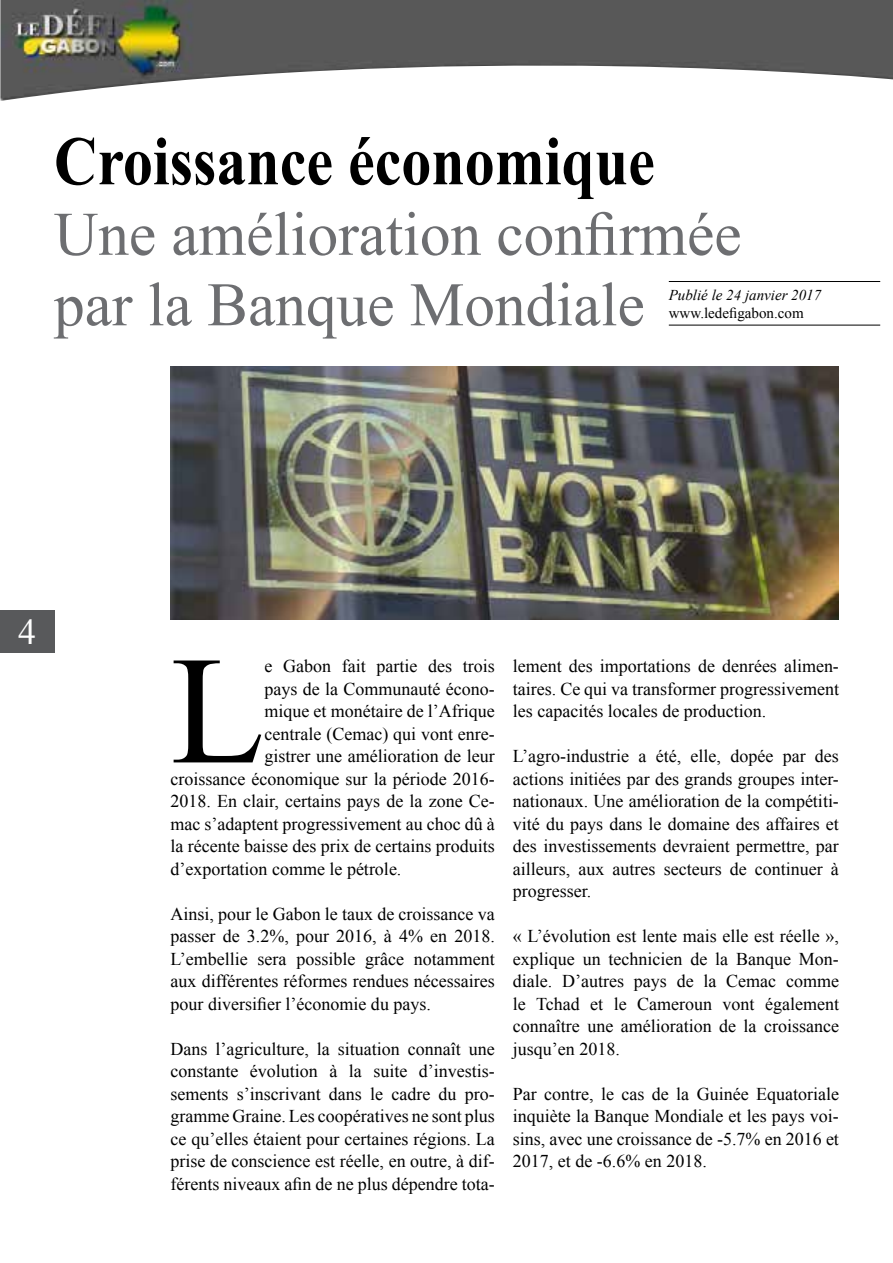
<style>
.page{position:relative;width:893px;height:1263px;background:#fff}
.page>*{position:absolute;margin:0;border:0;box-sizing:border-box;transform-origin:0 0}
.t1{font:153.9px "Times New Roman";color:#000}
.t2{font:700 69px "Times New Roman";color:#000;scale:.87 1}
.t3{font:61.95px/70.5px "Times New Roman";color:#6d6e71}
.t4{font:36px "Times New Roman";color:#fff}
.t5{font:18px/22.5px "Times New Roman";color:#000;text-align:justify}
.t6{font:italic 15px "Times New Roman";color:#000}
.t7{font:15px "Times New Roman";color:#000}
</style>
<div class="page">
<div style="left:0;top:610px;width:54px;height:43px;background:#58595b"></div>
<img style="left:0;top:0;width:893px;height:101px">
<hr style="left:669px;top:325px;width:211px;height:1px;background:#000">
<hr style="left:669px;top:281px;width:211px;height:1px;background:#000">
<img style="left:171px;top:366px;width:668px;height:253px">
<h2 class="t2" style="left:54px;top:111px;width:692px">Croissance économique</h2>
<h3 class="t3" style="left:54px;top:197px;width:689px">Une amélioration confirmée par la Banque Mondiale</h3>
<p class="t6" style="left:669px;top:285px;width:154px">Publié le 24 janvier 2017</p>
<p class="t7" style="left:669px;top:302px;width:136px">www.ledefigabon.com</p>
<h3 class="t4" style="left:18px;top:606px;width:19px">4</h3>
<h1 class="t1" style="left:171px;top:602px;width:96px">L</h1>
<p class="t5" style="left:265px;top:654px;width:232px">e Gabon fait partie des trois</p>
<p class="t5" style="left:265px;top:677px;width:232px">pays de la Communauté écono-</p>
<p class="t5" style="left:265px;top:699px;width:232px">mique et monétaire de l’Afrique</p>
<p class="t5" style="left:265px;top:722px;width:232px">centrale (Cemac) qui vont enre-</p>
<p class="t5" style="left:265px;top:744px;width:232px">gistrer une amélioration de leur</p>
<p class="t5" style="left:170px;top:767px;width:326px">croissance économique sur la période 2016-</p>
<p class="t5" style="left:170px;top:789px;width:326px">2018. En clair, certains pays de la zone Ce-</p>
<p class="t5" style="left:170px;top:812px;width:326px">mac s’adaptent progressivement au choc dû à</p>
<p class="t5" style="left:170px;top:834px;width:326px">la récente baisse des prix de certains produits</p>
<p class="t5" style="left:170px;top:857px;width:232px">d’exportation comme le pétrole.</p>
<p class="t5" style="left:170px;top:902px;width:326px">Ainsi, pour le Gabon le taux de croissance va passer de 3.2%, pour 2016, à 4% en 2018.<br>L’embellie sera possible grâce notamment aux différentes réformes rendues nécessaires pour diversifier l’économie du pays.</p>
<p class="t5" style="left:170px;top:1037px;width:326px">Dans l’agriculture, la situation connaît une constante évolution à la suite d’investis&shy;sements s’inscrivant dans le cadre du pro&shy;gramme Graine. Les coopératives ne sont plus ce qu’elles étaient pour certaines régions. La prise de conscience est réelle, en outre, à dif&shy;férents niveaux afin de ne plus dépendre tota-</p>
<p class="t5" style="left:513px;top:654px;width:328px">lement des importations de denrées alimen&shy;taires. Ce qui va transformer progressivement les capacités locales de production.</p>
<p class="t5" style="left:513px;top:744px;width:328px">L’agro-industrie a été, elle, dopée par des actions initiées par des grands groupes inter&shy;nationaux. Une amélioration de la compétiti&shy;vité du pays dans le domaine des affaires et des investissements devraient permettre, par ailleurs, aux autres secteurs de continuer à progresser.</p>
<p class="t5" style="left:513px;top:924px;width:328px">« L’évolution est lente mais elle est réelle », explique un technicien de la Banque Mon&shy;diale. D’autres pays de la Cemac comme le Tchad et le Cameroun vont également connaître une amélioration de la croissance jusqu’en 2018.</p>
<p class="t5" style="left:513px;top:1082px;width:328px">Par contre, le cas de la Guinée Equatoriale inquiète la Banque Mondiale et les pays voi&shy;sins, avec une croissance de -5.7% en 2016 et 2017, et de -6.6% en 2018.</p>
</div>
